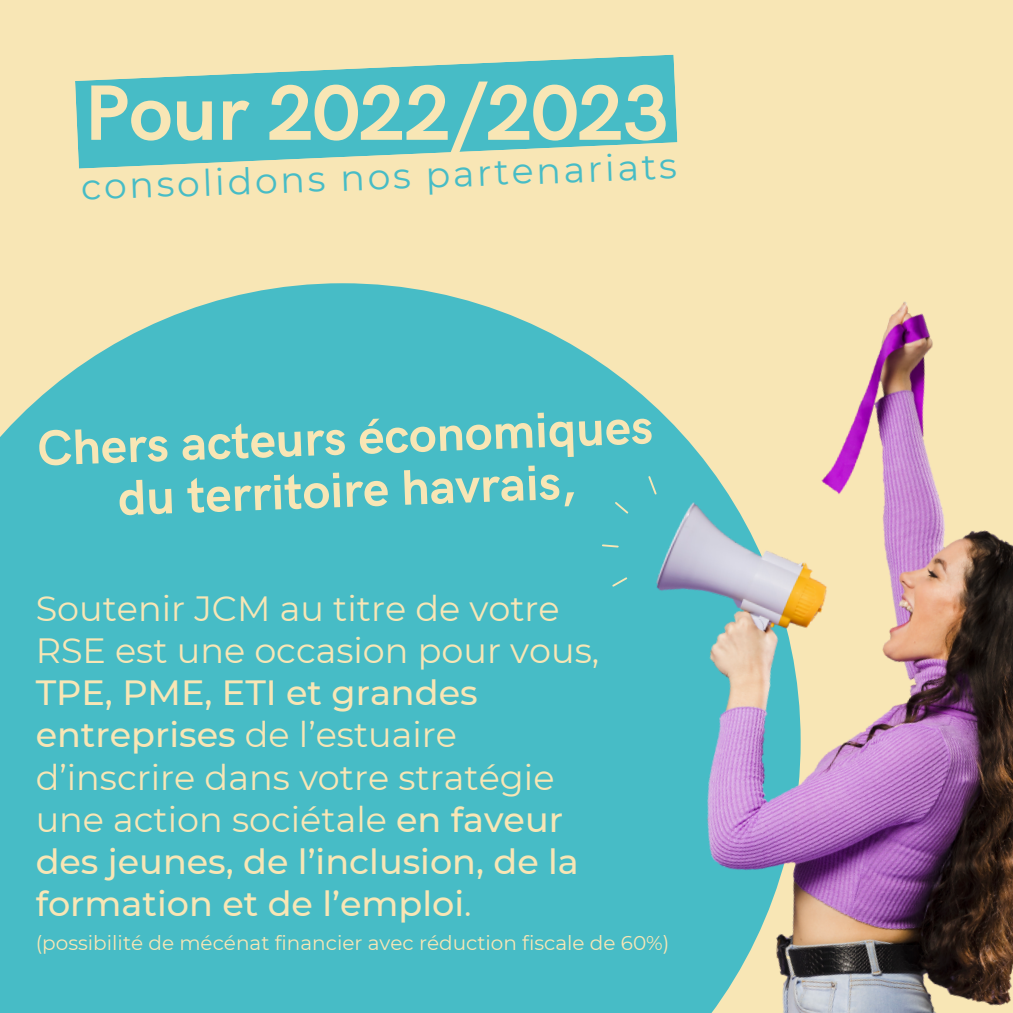
<style>
.page{position:relative;width:1013px;height:1013px;background:#fff}
.page>*{position:absolute;margin:0;border:0;box-sizing:border-box;transform-origin:0 0}
.t1{font:700 78.75px "HK Grotesk";color:#f8e6b5}
.t2{font:700 50px/52.5px "HK Grotesk";color:#f8e6b5;text-align:center}
.t3{font:36.25px "Montserrat";color:#47bcc6}
.t4{font:500 35px/42.2px "Montserrat";color:#f8e6b5}
.t5{font:35px/42.2px "Montserrat";color:#f8e6b5}
.t6{font:20px "Montserrat";color:#f8e6b5}
.s1{font-weight:400}
</style>
<div class="page">
<div style="left:0;top:0;width:1012px;height:1012px;background:#f8e6b5"></div>
<svg style="left:557px;top:55px;width:117px;height:5px"></svg>
<img style="left:0;top:60px;width:1012px;height:952px">
<svg style="left:601px;top:543px;width:19px;height:5px"></svg>
<svg style="left:613px;top:500px;width:17px;height:15px"></svg>
<svg style="left:647px;top:474px;width:11px;height:22px"></svg>
<svg style="left:610px;top:575px;width:19px;height:13px"></svg>
<h1 class="t1" style="left:84px;top:69px;width:586px">Pour 2022/2023</h1>
<p class="t3" style="left:80px;top:165px;width:598px;rotate:-2deg">consolidons nos partenariats</p>
<h2 class="t2" style="left:36px;top:424px;width:617px;rotate:-2deg">Chers acteurs économiques du territoire havrais,</h2>
<p class="t5" style="left:36px;top:587px;width:565px">Soutenir JCM au titre de votre<br>RSE est une occasion pour vous,</p>
<p class="t4" style="left:36px;top:671px;width:544px">TPE, PME, ETI et grandes entreprises <span class="s1">de l’estuaire d’inscrire dans votre stratégie une action sociétale</span> en faveur des jeunes, de l’inclusion, de la formation et de l’emploi<span class="s1">.</span></p>
<p class="t6" style="left:36px;top:930px;width:635px">(possibilité de mécénat financier avec réduction fiscale de 60%)</p>
</div>
